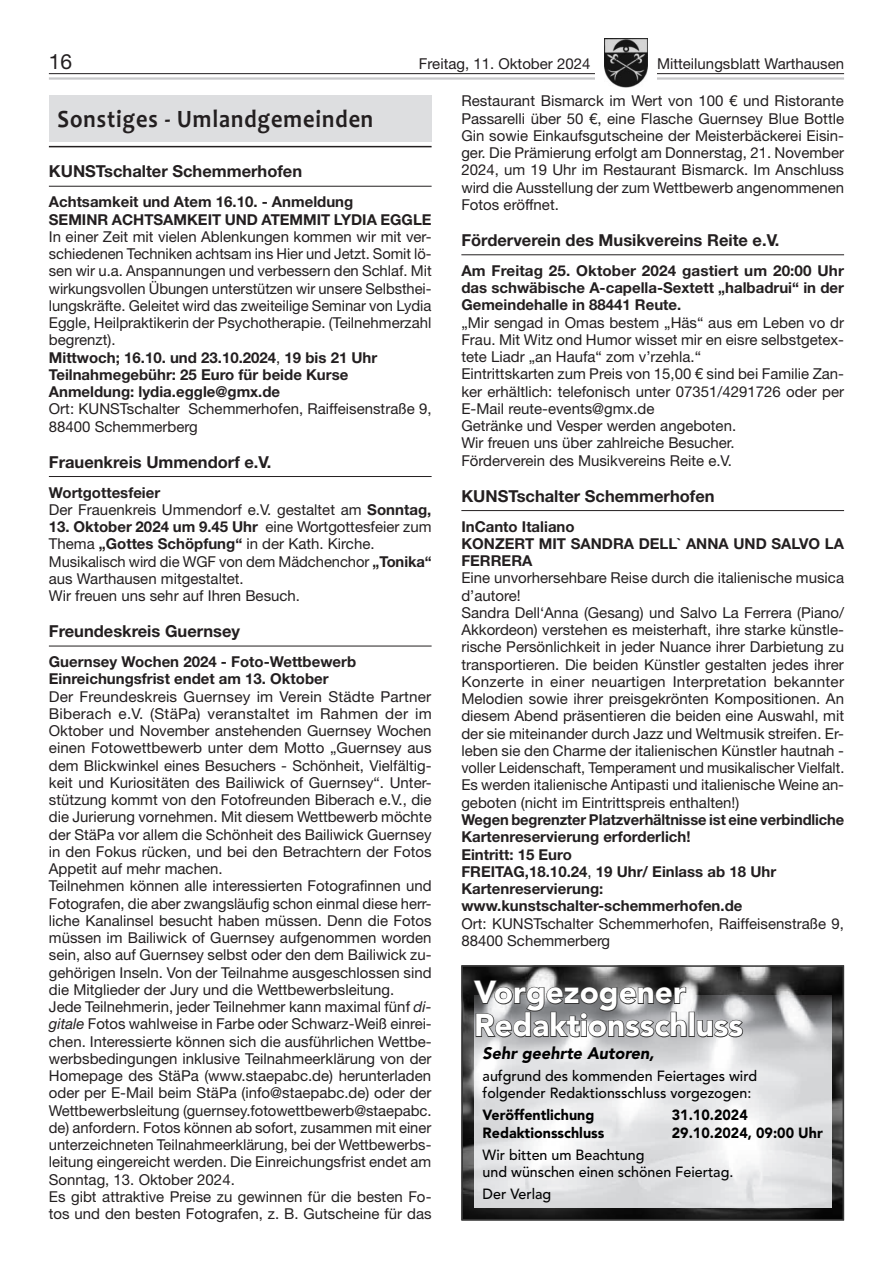
<style>
.page{position:relative;width:893px;height:1263px;background:#fff}
.page>*{position:absolute;margin:0;border:0;box-sizing:border-box;transform-origin:0 0}
.t1{font:900 31.5px/33px "Avenir LT Std";color:#fff}
.t2{font:700 25.2px "Candara";letter-spacing:.045em;color:#231f20;scale:.89 1}
.t3{font:21px "Helvetica Neue LT Std";color:#231f20}
.t4{font:italic 900 16.65px "Avenir LT Std";color:#010101}
.t5{font:700 16.5px "Helvetica Neue LT Std";color:#231f20}
.t6{font:15px/17.2px "Helvetica Neue LT Std";color:#231f20}
.t7{font:700 15px/17.2px "Helvetica Neue LT Std";color:#231f20}
.t8{font:500 14.7px/17.7px "Avenir LT Std";color:#010101}
.t9{font:900 14.7px "Avenir LT Std";color:#010101}
.s1{font-weight:700}
.s2{font-style:italic}
.s3{font-weight:400}
</style>
<div class="page">
<hr style="left:49px;top:77px;width:795px;height:3px;background:#c7c8ca">
<hr style="left:49px;top:73px;width:795px;height:1px;background:#231f20">
<div style="left:595px;top:39px;width:61px;height:49px;background:#fff"></div>
<img style="left:604px;top:39px;width:44px;height:49px">
<hr style="left:49px;top:186px;width:383px;height:1px;background:#231f20">
<hr style="left:49px;top:476px;width:383px;height:1px;background:#231f20">
<hr style="left:49px;top:646px;width:383px;height:1px;background:#231f20">
<div style="left:49px;top:95px;width:383px;height:47px;background:#dddee0"></div>
<hr style="left:49px;top:146px;width:383px;height:1px;background:#231f20">
<hr style="left:461px;top:254px;width:383px;height:1px;background:#231f20">
<hr style="left:461px;top:510px;width:383px;height:1px;background:#231f20">
<img style="left:464px;top:968px;width:377px;height:249px">
<div style="left:461px;top:965px;width:383px;height:255px;border:2px solid #363636"></div>
<img style="left:474px;top:995px;width:357px;height:213px">
<svg style="left:472px;top:979px;width:215px;height:59px;background:#7c7d7e"></svg>
<div style="left:689px;top:1012px;width:6px;height:25px;border:2px solid #363636"></div>
<svg style="left:696px;top:1019px;width:48px;height:19px"></svg>
<h3 class="t3" style="left:49px;top:49px;width:25px">16</h3>
<p class="t6" style="left:419px;top:55px;width:173px">Freitag, 11. Oktober 2024</p>
<p class="t6" style="left:657px;top:55px;width:188px">Mitteilungsblatt Warthausen</p>
<h2 class="t2" style="left:57px;top:103px;width:356px">Sonstiges - Umlandgemeinden</h2>
<p class="t5" style="left:49px;top:161px;width:255px">KUNSTschalter Schemmerhofen</p>
<p class="t7" style="left:49px;top:193px;width:384px">Achtsamkeit und Atem 16.10. - Anmeldung<br>SEMINR ACHTSAMKEIT UND ATEMMIT LYDIA EGGLE</p>
<p class="t6" style="left:49px;top:228px;width:384px">In einer Zeit mit vielen Ablenkungen kommen wir mit ver&shy;schiedenen Techniken achtsam ins Hier und Jetzt. Somit lö&shy;sen wir u.a. Anspannungen und verbessern den Schlaf. Mit wirkungsvollen Übungen unterstützen wir unsere Selbsthei&shy;lungskräfte. Geleitet wird das zweiteilige Seminar von Lydia Eggle, Heilpraktikerin der Psychotherapie. (Teilnehmerzahl begrenzt).<br><span class="s1">Mittwoch; 16.10. und 23.10.2024</span>, <span class="s1">19 bis 21 Uhr Teilnahmegebühr: 25 Euro für beide Kurse Anmeldung: lydia.eggle@gmx.de</span></p>
<p class="t6" style="left:49px;top:400px;width:384px">Ort: KUNSTschalter Schemmerhofen, Raiffeisenstraße 9,<br>88400 Schemmerberg</p>
<p class="t5" style="left:49px;top:451px;width:224px">Frauenkreis Ummendorf e.V.</p>
<p class="t6" style="left:49px;top:483px;width:384px"><span class="s1">Wortgottesfeier<br></span>Der Frauenkreis Ummendorf e.V. gestaltet am <span class="s1">Sonntag,</span></p>
<p class="t6" style="left:49px;top:518px;width:384px"><span class="s1">13. Oktober 2024 um 9.45 Uhr</span> eine Wortgottesfeier zum Thema <span class="s1">„Gottes Schöpfung“</span> in der Kath. Kirche.<br>Musikalisch wird die WGF von dem Mädchenchor <span class="s1">„Tonika“ </span>aus Warthausen mitgestaltet.<br>Wir freuen uns sehr auf Ihren Besuch.</p>
<p class="t5" style="left:49px;top:621px;width:193px">Freundeskreis Guernsey</p>
<p class="t7" style="left:49px;top:653px;width:309px">Guernsey Wochen 2024 - Foto-Wettbewerb<br>Einreichungsfrist endet am 13. Oktober</p>
<p class="t6" style="left:49px;top:687px;width:384px">Der Freundeskreis Guernsey im Verein Städte Partner Biberach e.V. (StäPa) veranstaltet im Rahmen der im Oktober und November anstehenden Guernsey Wochen einen Fotowettbewerb unter dem Motto „Guernsey aus dem Blickwinkel eines Besuchers - Schönheit, Vielfältig&shy;keit und Kuriositäten des Bailiwick of Guernsey“. Unter&shy;stützung kommt von den Fotofreunden Biberach e.V., die die Jurierung vornehmen. Mit diesem Wettbewerb möchte der StäPa vor allem die Schönheit des Bailiwick Guernsey in den Fokus rücken, und bei den Betrachtern der Fotos Appetit auf mehr machen.<br>Teilnehmen können alle interessierten Fotografinnen und Fotografen, die aber zwangsläufig schon einmal diese herr&shy;liche Kanalinsel besucht haben müssen. Denn die Fotos müssen im Bailiwick of Guernsey aufgenommen worden sein, also auf Guernsey selbst oder den dem Bailiwick zu&shy;gehörigen Inseln. Von der Teilnahme ausgeschlossen sind die Mitglieder der Jury und die Wettbewerbsleitung.<br>Jede Teilnehmerin, jeder Teilnehmer kann maximal fünf <span class="s2">di&shy;gitale</span> Fotos wahlweise in Farbe oder Schwarz-Weiß einrei&shy;chen. Interessierte können sich die ausführlichen Wettbe&shy;werbsbedingungen inklusive Teilnahmeerklärung von der Homepage des StäPa (www.staepabc.de) herunterladen oder per E-Mail beim StäPa (info@staepabc.de) oder der Wettbewerbsleitung (guernsey.fotowettbewerb@staepabc. de) anfordern. Fotos können ab sofort, zusammen mit einer unterzeichneten Teilnahmeerklärung, bei der Wettbewerbs&shy;leitung eingereicht werden. Die Einreichungsfrist endet am Sonntag, 13. Oktober 2024.<br>Es gibt attraktive Preise zu gewinnen für die besten Fo&shy;tos und den besten Fotografen, z. B. Gutscheine für das</p>
<p class="t6" style="left:461px;top:92px;width:384px;text-align:justify">Restaurant Bismarck im Wert von 100 € und Ristorante Passarelli über 50 €, eine Flasche Guernsey Blue Bottle Gin sowie Einkaufsgutscheine der Meisterbäckerei Eisin&shy;ger. Die Prämierung erfolgt am Donnerstag, 21. November 2024, um 19 Uhr im Restaurant Bismarck. Im Anschluss wird die Ausstellung der zum Wettbewerb angenommenen Fotos eröffnet.</p>
<p class="t5" style="left:461px;top:230px;width:320px">Förderverein des Musikvereins Reite e.V.</p>
<p class="t7" style="left:461px;top:262px;width:384px;text-align:justify">Am Freitag 25. Oktober 2024 gastiert um 20:00 Uhr das schwäbische A-capella-Sextett „halbadrui“ in der Gemeindehalle in 88441 Reute.</p>
<p class="t6" style="left:461px;top:313px;width:384px">„Mir sengad in Omas bestem „Häs“ aus em Leben vo dr Frau. Mit Witz ond Humor wisset mir en eisre selbstgetex&shy;tete Liadr „an Haufa“ zom v’rzehla.“<br>Eintrittskarten zum Preis von 15,00 € sind bei Familie Zan&shy;ker erhältlich: telefonisch unter 07351/4291726 oder per E-Mail reute-events@gmx.de<br>Getränke und Vesper werden angeboten.<br>Wir freuen uns über zahlreiche Besucher.<br>Förderverein des Musikvereins Reite e.V.</p>
<p class="t5" style="left:461px;top:486px;width:255px">KUNSTschalter Schemmerhofen</p>
<p class="t7" style="left:461px;top:517px;width:384px">InCanto Italiano<br>KONZERT MIT SANDRA DELL` ANNA UND SALVO LA<br>FERRERA</p>
<p class="t6" style="left:461px;top:569px;width:384px">Eine unvorhersehbare Reise durch die italienische musica d’autore!<br>Sandra Dell‘Anna (Gesang) und Salvo La Ferrera (Piano/ Akkordeon) verstehen es meisterhaft, ihre starke künstle&shy;rische Persönlichkeit in jeder Nuance ihrer Darbietung zu transportieren. Die beiden Künstler gestalten jedes ihrer Konzerte in einer neuartigen Interpretation bekannter Melodien sowie ihrer preisgekrönten Kompositionen. An diesem Abend präsentieren die beiden eine Auswahl, mit der sie miteinander durch Jazz und Weltmusik streifen. Er&shy;leben sie den Charme der italienischen Künstler hautnah - voller Leidenschaft, Temperament und musikalischer Vielfalt.<br>Es werden italienische Antipasti und italienische Weine an&shy;geboten (nicht im Eintrittspreis enthalten!)</p>
<p class="t7" style="left:461px;top:811px;width:384px">Wegen begrenzter Platzverhältnisse ist eine verbindliche Kartenreservierung erforderlich!<br>Eintritt: 15 Euro<br>FREITAG,18.10.24<span class="s3">,</span> 19 Uhr/ Einlass ab 18 Uhr Kartenreservierung: www.kunstschalter-schemmerhofen.de</p>
<p class="t6" style="left:461px;top:914px;width:384px">Ort: KUNSTschalter Schemmerhofen, Raiffeisenstraße 9,<br>88400 Schemmerberg</p>
<h1 class="t1" style="left:474px;top:976px;width:270px">Vorgezogener<br>Redaktionsschluss</h1>
<p class="t4" style="left:483px;top:1043px;width:173px">Sehr geehrte Autoren,</p>
<p class="t8" style="left:483px;top:1067px;width:276px">aufgrund des kommenden Feiertages wird folgender Redaktionsschluss vorgezogen:</p>
<p class="t9" style="left:483px;top:1106px;width:113px">Veröffentlichung</p>
<p class="t9" style="left:672px;top:1106px;width:77px">31.10.2024</p>
<p class="t9" style="left:483px;top:1124px;width:123px">Redaktionsschluss</p>
<p class="t9" style="left:672px;top:1124px;width:152px">29.10.2024, 09:00 Uhr</p>
<p class="t8" style="left:483px;top:1146px;width:252px">Wir bitten um Beachtung<br>und wünschen einen schönen Feiertag.</p>
<p class="t8" style="left:483px;top:1185px;width:70px">Der Verlag</p>
</div>
